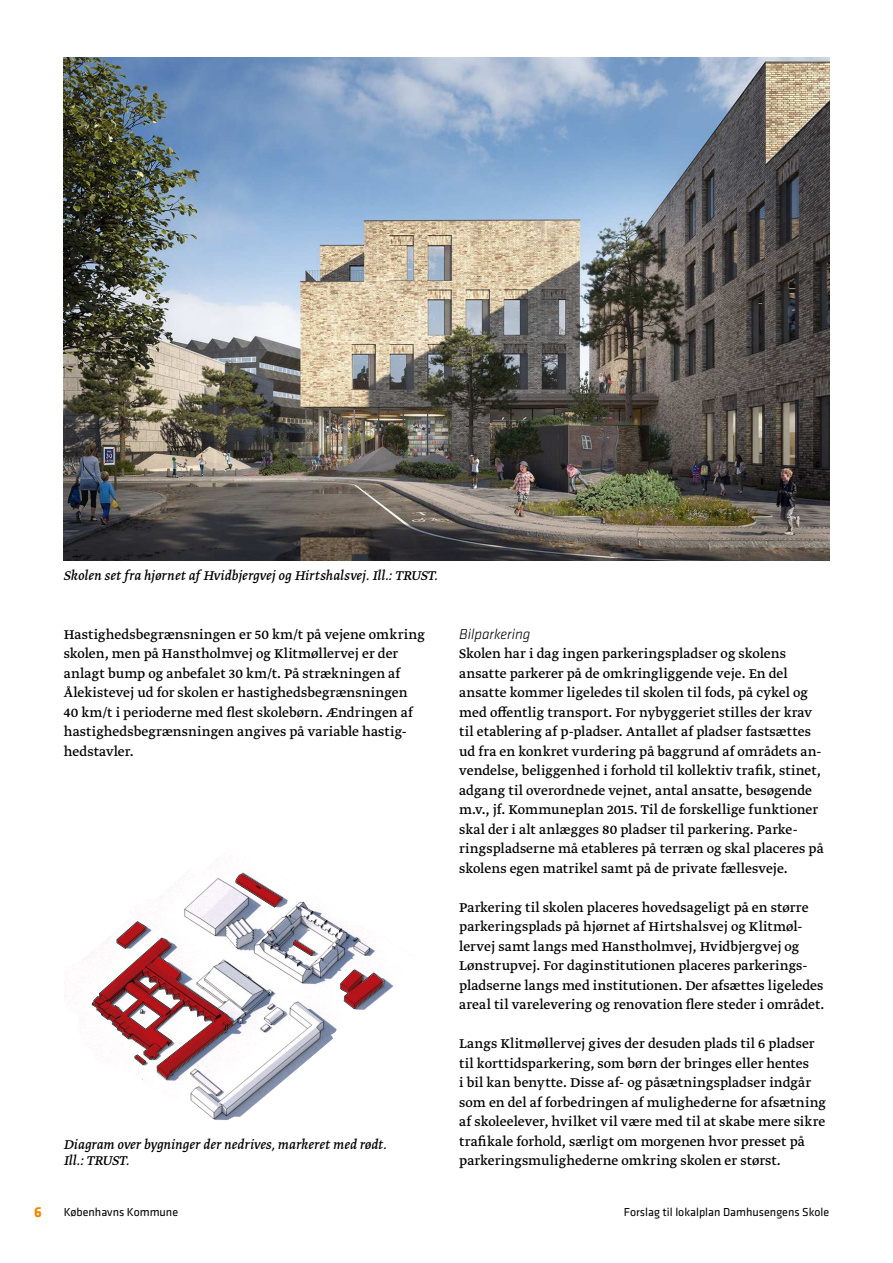
<style>
.page{position:relative;width:893px;height:1263px;background:#fff}
.page>*{position:absolute;margin:0;border:0;box-sizing:border-box;transform-origin:0 0}
.t1{font:15px/19.5px "Greta Text";color:#000}
.t2{font:italic 15px/16.5px "Greta Text";letter-spacing:.005em;color:#000}
.t3{font:italic 300 15px "Klavika";color:#000}
.t4{font:700 15px "Klavika";color:#f18700}
.t5{font:12px "Klavika";color:#000}
</style>
<div class="page">
<img style="left:64px;top:57px;width:765px;height:504px">
<img style="left:64px;top:859px;width:330px;height:261px">
<img style="left:92px;top:938px;width:141px;height:141px">
<svg style="left:135px;top:1054px;width:11px;height:11px"></svg>
<img style="left:117px;top:921px;width:29px;height:28px">
<img style="left:236px;top:873px;width:46px;height:35px">
<img style="left:293px;top:939px;width:21px;height:17px">
<img style="left:340px;top:969px;width:43px;height:40px">
<p class="t2" style="left:64px;top:568px;width:376px">Skolen set fra hjørnet af Hvidbjergvej og Hirtshalsvej. Ill.: TRUST.</p>
<p class="t1" style="left:64px;top:625px;width:363px">Hastighedsbegrænsningen er 50 km/t på vejene omkring skolen, men på Hanstholmvej og Klitmøllervej er der anlagt bump og anbefalet 30 km/t. På strækningen af Ålekistevej ud for skolen er hastighedsbegrænsningen 40 km/t i perioderne med flest skolebørn. Ændringen af hastighedsbegrænsningen angives på variable hastig&shy;hedstavler.</p>
<p class="t2" style="left:64px;top:1136px;width:325px">Diagram over bygninger der nedrives, markeret med rødt.<br>Ill.: TRUST.</p>
<p class="t3" style="left:459px;top:628px;width:73px">Bilparkering</p>
<p class="t1" style="left:459px;top:644px;width:366px">Skolen har i dag ingen parkeringspladser og skolens ansatte parkerer på de omkringliggende veje. En del ansatte kommer ligeledes til skolen til fods, på cykel og med offentlig transport. For nybyggeriet stilles der krav til etablering af p-pladser. Antallet af pladser fastsættes ud fra en konkret vurdering på baggrund af områdets an&shy;vendelse, beliggenhed i forhold til kollektiv trafik, stinet, adgang til overordnede vejnet, antal ansatte, besøgende m.v., jf. Kommuneplan 2015. Til de forskellige funktioner skal der i alt anlægges 80 pladser til parkering. Parke&shy;ringspladserne må etableres på terræn og skal placeres på skolens egen matrikel samt på de private fællesveje.</p>
<p class="t1" style="left:459px;top:898px;width:367px">Parkering til skolen placeres hovedsageligt på en større parkeringsplads på hjørnet af Hirtshalsvej og Klitmøl&shy;lervej samt langs med Hanstholmvej, Hvidbjergvej og Lønstrupvej. For daginstitutionen placeres parkerings&shy;pladserne langs med institutionen. Der afsættes ligeledes areal til varelevering og renovation flere steder i området.</p>
<p class="t1" style="left:459px;top:1034px;width:368px">Langs Klitmøllervej gives der desuden plads til 6 pladser til korttidsparkering, som børn der bringes eller hentes<br>i bil kan benytte. Disse af- og påsætningspladser indgår som en del af forbedringen af mulighederne for afsætning af skoleelever, hvilket vil være med til at skabe mere sikre trafikale forhold, særligt om morgenen hvor presset på parkeringsmulighederne omkring skolen er størst.</p>
<p class="t4" style="left:34px;top:1206px;width:9px">6</p>
<p class="t5" style="left:64px;top:1205px;width:116px">Københavns Kommune</p>
<p class="t5" style="left:624px;top:1205px;width:207px">Forslag til lokalplan Damhusengens Skole</p>
</div>
